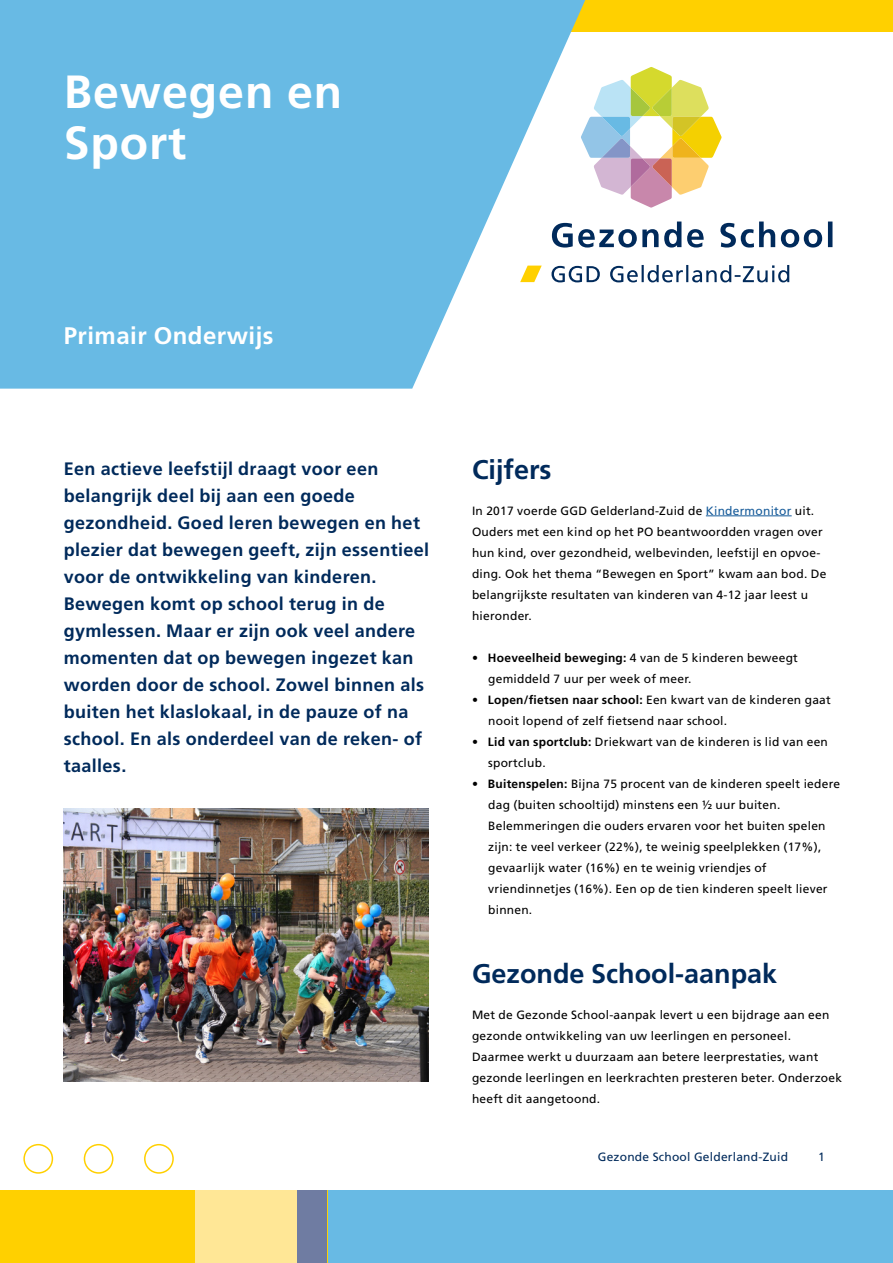
<style>
.page{position:relative;width:893px;height:1263px;background:#fff}
.page>*{position:absolute;margin:0;border:0;box-sizing:border-box;transform-origin:0 0}
.t1{font:700 46.5px/51px "Frutiger LT Pro";letter-spacing:.02em;color:#fff}
.t2{font:700 27px "Frutiger LT Pro";color:#002a5b}
.t3{font:700 24px "Frutiger LT Pro";letter-spacing:.02em;color:#fff}
.t4{font:700 18px/27px "Frutiger LT Pro";letter-spacing:.02em;color:#002a5b}
.t5{font:12px/21px "Frutiger LT Pro";letter-spacing:.02em;color:#000}
.t6{font:12px "Frutiger LT Pro";letter-spacing:.02em;color:#002a5b}
.s1{color:#165b9a}
.s2{font-weight:700}
</style>
<div class="page">
<div style="left:23px;top:1144px;width:30px;height:30px;border:2px solid #ffd000;border-radius:50%"></div>
<div style="left:84px;top:1144px;width:29px;height:30px;border:2px solid #ffd000;border-radius:50%"></div>
<div style="left:144px;top:1144px;width:30px;height:30px;border:2px solid #ffd000;border-radius:50%"></div>
<div style="left:327px;top:1191px;width:566px;height:72px;background:#68bae4"></div>
<div style="left:0;top:1191px;width:327px;height:72px;background:#ffd000"></div>
<div style="left:196px;top:1191px;width:131px;height:72px;background:#ffe796"></div>
<div style="left:297px;top:1191px;width:30px;height:72px;background:#6f7ca2"></div>
<div style="left:0;top:0;width:893px;height:31px;background:#ffd000"></div>
<svg style="left:0;top:0;width:585px;height:389px;background:#7dc3e7"></svg>
<svg style="left:520px;top:266px;width:22px;height:16px"></svg>
<svg style="left:551px;top:265px;width:238px;height:17px"></svg>
<svg style="left:552px;top:221px;width:280px;height:27px"></svg>
<svg style="left:581px;top:67px;width:140px;height:141px"></svg>
<hr style="left:706px;top:515px;width:86px;height:1px;background:#165b9a">
<img style="left:63px;top:809px;width:366px;height:272px">
<h1 class="t1" style="left:64px;top:66px;width:280px">Bewegen en<br>Sport</h1>
<h3 class="t3" style="left:64px;top:321px;width:211px">Primair Onderwijs</h3>
<p class="t4" style="left:64px;top:455px;width:367px">Een actieve leefstijl draagt voor een belangrijk deel bij aan een goede gezondheid. Goed leren bewegen en het plezier dat bewegen geeft, zijn essentieel voor de ontwikkeling van kinderen.<br>Bewegen komt op school terug in de gymlessen. Maar er zijn ook veel andere momenten dat op bewegen ingezet kan worden door de school. Zowel binnen als buiten het klaslokaal, in de pauze of na school. En als onderdeel van de reken- of taalles.</p>
<h2 class="t2" style="left:472px;top:453px;width:81px">Cijfers</h2>
<p class="t5" style="left:472px;top:500px;width:356px">In 2017 voerde GGD Gelderland-Zuid de <span class="s1">Kindermonitor</span> uit.<br>Ouders met een kind op het PO beantwoordden vragen over hun kind, over gezondheid, welbevinden, leefstijl en opvoe&shy;ding. Ook het thema “Bewegen en Sport” kwam aan bod. De belangrijkste resultaten van kinderen van 4-12 jaar leest u hieronder.</p>
<p class="t5" style="left:488px;top:647px;width:311px;text-indent:-16px">• <span class="s2">Hoeveelheid beweging:</span> 4 van de 5 kinderen beweegt gemiddeld 7 uur per week of meer.</p>
<p class="t5" style="left:488px;top:689px;width:344px;text-indent:-16px">• <span class="s2">Lopen/fietsen naar school:</span> Een kwart van de kinderen gaat nooit lopend of zelf fietsend naar school.</p>
<p class="t5" style="left:488px;top:731px;width:341px;text-indent:-16px">• <span class="s2">Lid van sportclub:</span> Driekwart van de kinderen is lid van een sportclub.</p>
<p class="t5" style="left:488px;top:773px;width:354px;text-indent:-16px">• <span class="s2">Buitenspelen:</span> Bijna 75 procent van de kinderen speelt iedere dag (buiten schooltijd) minstens een ½ uur buiten.<br>Belemmeringen die ouders ervaren voor het buiten spelen zijn: te veel verkeer (22%), te weinig speelplekken (17%), gevaarlijk water (16%) en te weinig vriendjes of vriendinnetjes (16%). Een op de tien kinderen speelt liever binnen.</p>
<h2 class="t2" style="left:472px;top:957px;width:307px">Gezonde School-aanpak</h2>
<p class="t5" style="left:472px;top:1004px;width:372px">Met de Gezonde School-aanpak levert u een bijdrage aan een gezonde ontwikkeling van uw leerlingen en personeel.<br>Daarmee werkt u duurzaam aan betere leerprestaties, want gezonde leerlingen en leerkrachten presteren beter. Onderzoek heeft dit aangetoond.</p>
<p class="t6" style="left:598px;top:1150px;width:192px">Gezonde School Gelderland-Zuid</p>
<p class="t6" style="left:818px;top:1150px;width:8px">1</p>
</div>
